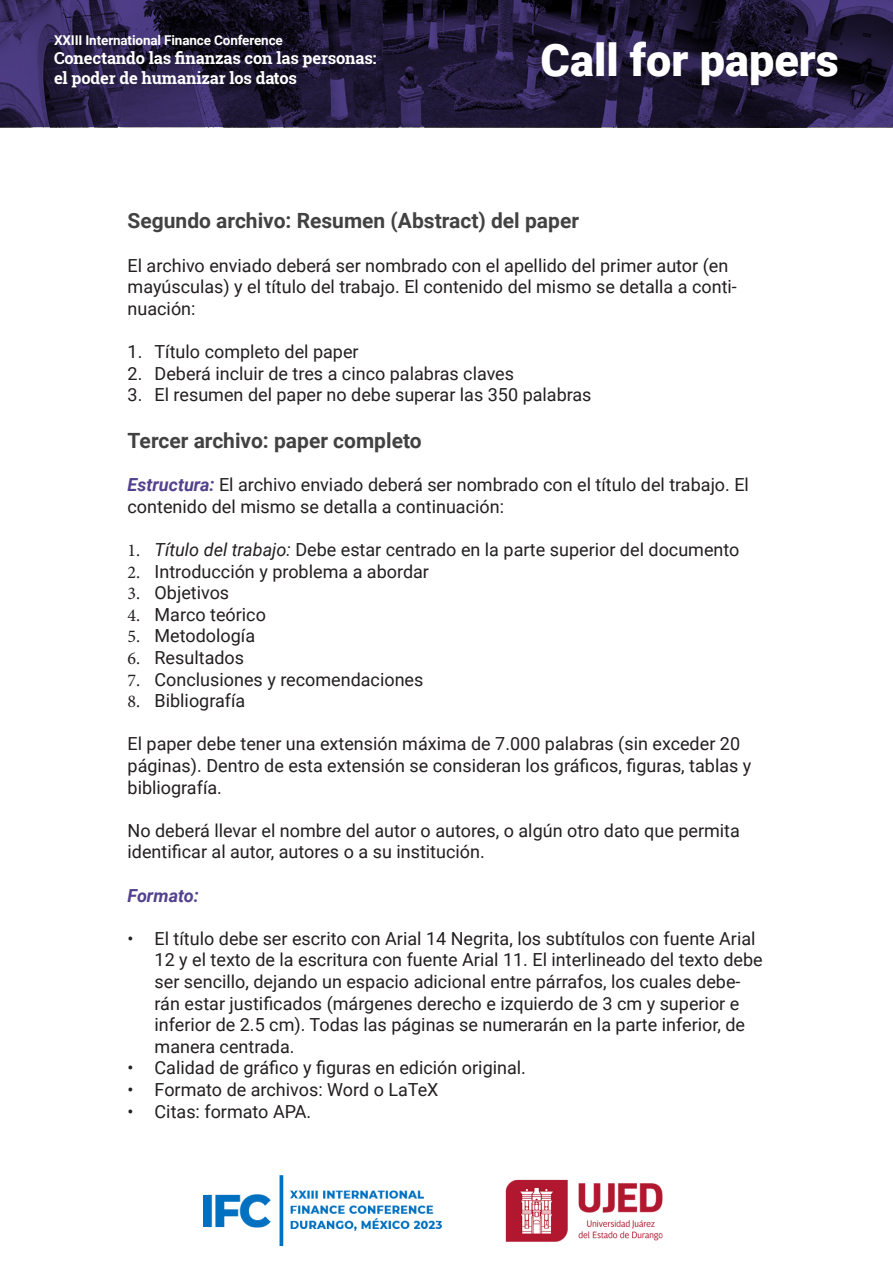
<style>
.page{position:relative;width:893px;height:1263px;background:#fff}
.page>*{position:absolute;margin:0;border:0;box-sizing:border-box;transform-origin:0 0}
.t1{font:900 45px "Roboto";color:#fff}
.t2{font:700 21px "Roboto";color:#424242}
.t3{font:18px/21.6px "Roboto";color:#231f20}
.t4{font:italic 700 18px "Roboto";color:#53418e}
.t5{font:700 16.5px/19.8px "Roboto Slab";letter-spacing:-.01em;color:#fff}
.t6{font:700 13.5px "Roboto";letter-spacing:-.01em;color:#fff}
.s1{font-weight:700;font-style:italic;color:#53418e}
.s2{font-family:"Minion Pro"}
.s3{font-style:italic}
</style>
<div class="page">
<svg style="left:0;top:0;width:893px;height:128px;background:#231c3c"></svg>
<img style="left:505px;top:1179px;width:158px;height:63px">
<img style="left:203px;top:1175px;width:239px;height:72px">
<p class="t6" style="left:54px;top:30px;width:230px">XXIII International Finance Conference</p>
<p class="t5" style="left:54px;top:48px;width:324px">Conectando las finanzas con las personas: el poder de humanizar los datos</p>
<h1 class="t1" style="left:541px;top:29px;width:300px">Call for papers</h1>
<p class="t2" style="left:128px;top:206px;width:453px">Segundo archivo: Resumen (Abstract) del paper</p>
<p class="t3" style="left:128px;top:254px;width:611px">El archivo enviado deberá ser nombrado con el apellido del primer autor (en mayúsculas) y el título del trabajo. El contenido del mismo se detalla a conti&shy;nuación:</p>
<p class="t3" style="left:128px;top:340px;width:233px">1. Título completo del paper</p>
<p class="t3" style="left:128px;top:362px;width:388px">2. Deberá incluir de tres a cinco palabras claves</p>
<p class="t3" style="left:128px;top:383px;width:465px">3. El resumen del paper no debe superar las 350 palabras</p>
<p class="t2" style="left:128px;top:426px;width:296px">Tercer archivo: paper completo</p>
<p class="t3" style="left:128px;top:473px;width:623px"><span class="s1">Estructura:</span> El archivo enviado deberá ser nombrado con el título del trabajo. El contenido del mismo se detalla a continuación:</p>
<p class="t3" style="left:128px;top:538px;width:613px"><span class="s2">1.</span> <span class="s3">Título del trabajo:</span> Debe estar centrado en la parte superior del documento</p>
<p class="t3" style="left:128px;top:560px;width:303px"><span class="s2">2.</span> Introducción y problema a abordar</p>
<p class="t3" style="left:128px;top:581px;width:103px"><span class="s2">3.</span> Objetivos</p>
<p class="t3" style="left:128px;top:603px;width:140px"><span class="s2">4.</span> Marco teórico</p>
<p class="t3" style="left:128px;top:624px;width:129px"><span class="s2">5.</span> Metodología</p>
<p class="t3" style="left:128px;top:646px;width:118px"><span class="s2">6.</span> Resultados</p>
<p class="t3" style="left:128px;top:668px;width:297px"><span class="s2">7.</span> Conclusiones y recomendaciones</p>
<p class="t3" style="left:128px;top:689px;width:119px"><span class="s2">8.</span> Bibliografía</p>
<p class="t3" style="left:128px;top:732px;width:625px">El paper debe tener una extensión máxima de 7.000 palabras (sin exceder 20 páginas). Dentro de esta extensión se consideran los gráficos, figuras, tablas y bibliografía.</p>
<p class="t3" style="left:128px;top:819px;width:614px">No deberá llevar el nombre del autor o autores, o algún otro dato que permita identificar al autor, autores o a su institución.</p>
<p class="t4" style="left:128px;top:883px;width:73px">Formato:</p>
<p class="t3" style="left:155px;top:927px;width:610px;text-indent:-27px">• El título debe ser escrito con Arial 14 Negrita, los subtítulos con fuente Arial 12 y el texto de la escritura con fuente Arial 11. El interlineado del texto debe ser sencillo, dejando un espacio adicional entre párrafos, los cuales debe&shy;rán estar justificados (márgenes derecho e izquierdo de 3 cm y superior e inferior de 2.5 cm). Todas las páginas se numerarán en la parte inferior, de manera centrada.</p>
<p class="t3" style="left:128px;top:1056px;width:400px">• Calidad de gráfico y figuras en edición original.</p>
<p class="t3" style="left:128px;top:1078px;width:313px">• Formato de archivos: Word o LaTeX</p>
<p class="t3" style="left:128px;top:1100px;width:185px">• Citas: formato APA.</p>
</div>
